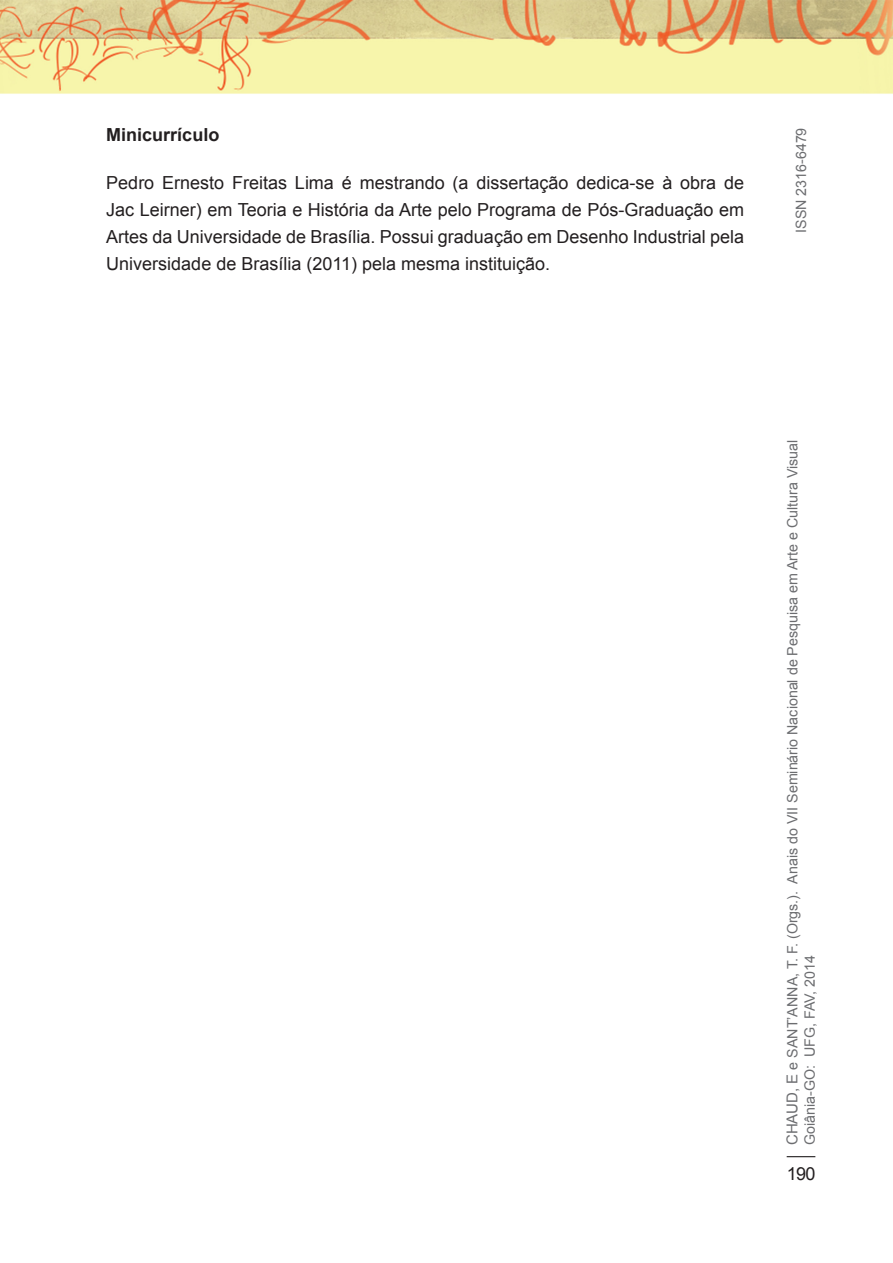
<style>
.page{position:relative;width:893px;height:1263px;background:#fff}
.page>*{position:absolute;margin:0;border:0;box-sizing:border-box;transform-origin:0 0}
.Referências{font:18px/27px "Arial";color:#231f20;text-align:justify}
.Subtítulo{font:700 18px "Arial";color:#231f20}
.t1{font:14.25px/17.1px "Arial";color:#6c6d70}
.s1{font-size:15px}
</style>
<div class="page">
<svg style="left:787px;top:1156px;width:28px;height:1px"></svg>
<img style="left:0;top:0;width:893px;height:94px">
<p class="Subtítulo" style="left:106px;top:122px;width:115px">Minicurrículo</p>
<p class="Referências" style="left:106px;top:170px;width:639px">Pedro Ernesto Freitas Lima é mestrando (a dissertação dedica-se à obra de Jac Leirner) em Teoria e História da Arte pelo Programa de Pós-Graduação em Artes da Universidade de Brasília. Possui graduação em Desenho Industrial pela Universidade de Brasília (2011) pela mesma instituição.</p>
<p class="t1" style="left:793px;top:233px;width:107px;rotate:-90deg">ISSN 2316-6479</p>
<p class="t1" style="left:784px;top:1145px;width:707px;rotate:-90deg"><span class="s1">CHAUD, E</span> e SANT’ANNA, T. F. (Orgs.). Anais do VII Seminário Nacional de Pesquisa em Arte e Cultura Visual<br>Goiânia-GO: UFG, FAV, 2014</p>
<p class="Referências" style="left:787px;top:1160px;width:30px">190</p>
</div>
